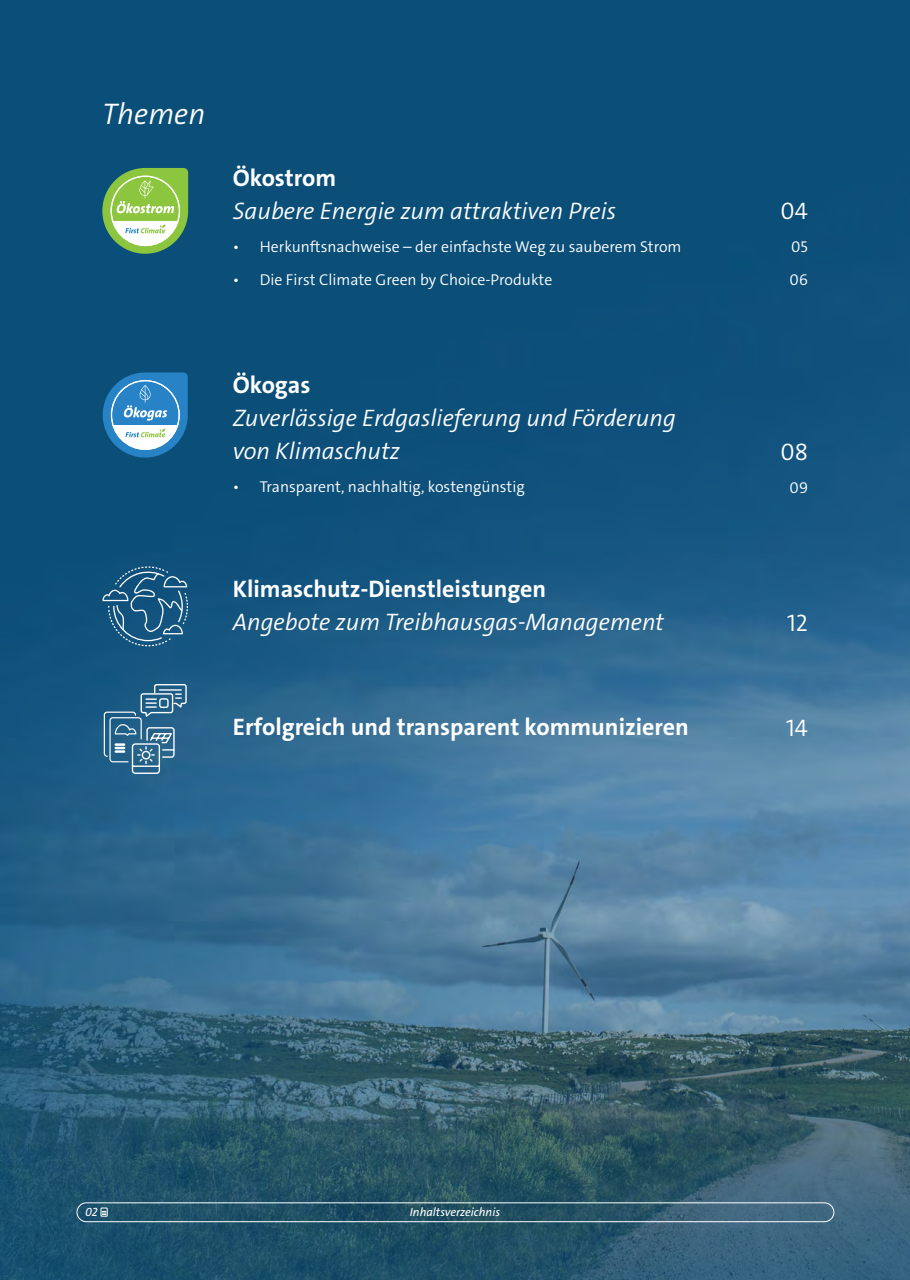
<style>
.page{position:relative;width:910px;height:1280px;background:#fff}
.page>*{position:absolute;margin:0;border:0;box-sizing:border-box;transform-origin:0 0}
.t1{font:italic 300 30px "The Sans C4 s";color:#fff}
.t2{font:italic 300 24px/33px "The Sans C4 s";color:#fff}
.t3{font:700 24px "The Sans C4 s";color:#fff}
.t4{font:300 24px "The Sans C4 s";color:#fff}
.t5{font:300 15.75px "The Sans C4 s";color:#fff}
.t6{font:italic 12px "The Sans C4 s";color:#fff}
</style>
<div class="page">
<img style="left:0;top:0;width:910px;height:1280px">
<svg style="left:102px;top:566px;width:86px;height:80px;background:#2c678c"></svg>
<svg style="left:102px;top:168px;width:86px;height:86px"></svg>
<svg style="left:103px;top:372px;width:85px;height:85px"></svg>
<svg style="left:104px;top:683px;width:83px;height:92px;background:#427799"></svg>
<div style="left:77px;top:1202px;width:757px;height:20px;border:1px solid #fff;border-radius:9px"></div>
<div style="left:101px;top:1208px;width:7px;height:8px;border:1px solid #fff"></div>
<svg style="left:102px;top:1211px;width:4px;height:4px"></svg>
<p class="t1" style="left:102px;top:95px;width:105px">Themen</p>
<p class="t3" style="left:233px;top:162px;width:105px">Ökostrom</p>
<p class="t2" style="left:233px;top:194px;width:385px">Saubere Energie zum attraktiven Preis</p>
<p class="t5" style="left:233px;top:236px;width:450px">• Herkunftsnachweise – der einfachste Weg zu sauberem Strom</p>
<p class="t5" style="left:233px;top:269px;width:321px">• Die First Climate Green by Choice-Produkte</p>
<p class="t3" style="left:233px;top:369px;width:79px">Ökogas</p>
<p class="t2" style="left:233px;top:401px;width:445px">Zuverlässige Erdgaslieferung und Förderung von Klimaschutz</p>
<p class="t5" style="left:233px;top:476px;width:293px">• Transparent, nachhaltig, kostengünstig</p>
<p class="t3" style="left:233px;top:573px;width:315px">Klimaschutz-Dienstleistungen</p>
<p class="t2" style="left:233px;top:605px;width:433px">Angebote zum Treibhausgas-Management</p>
<p class="t3" style="left:233px;top:711px;width:458px">Erfolgreich und transparent kommunizieren</p>
<p class="t4" style="left:781px;top:195px;width:29px">04</p>
<p class="t5" style="left:791px;top:237px;width:18px">05</p>
<p class="t5" style="left:790px;top:270px;width:20px">06</p>
<p class="t4" style="left:780px;top:436px;width:29px">08</p>
<p class="t5" style="left:790px;top:477px;width:20px">09</p>
<p class="t4" style="left:787px;top:607px;width:22px">12</p>
<p class="t4" style="left:786px;top:712px;width:23px">14</p>
<p class="t6" style="left:85px;top:1204px;width:14px">02</p>
<p class="t6" style="left:410px;top:1204px;width:92px">Inhaltsverzeichnis</p>
</div>
